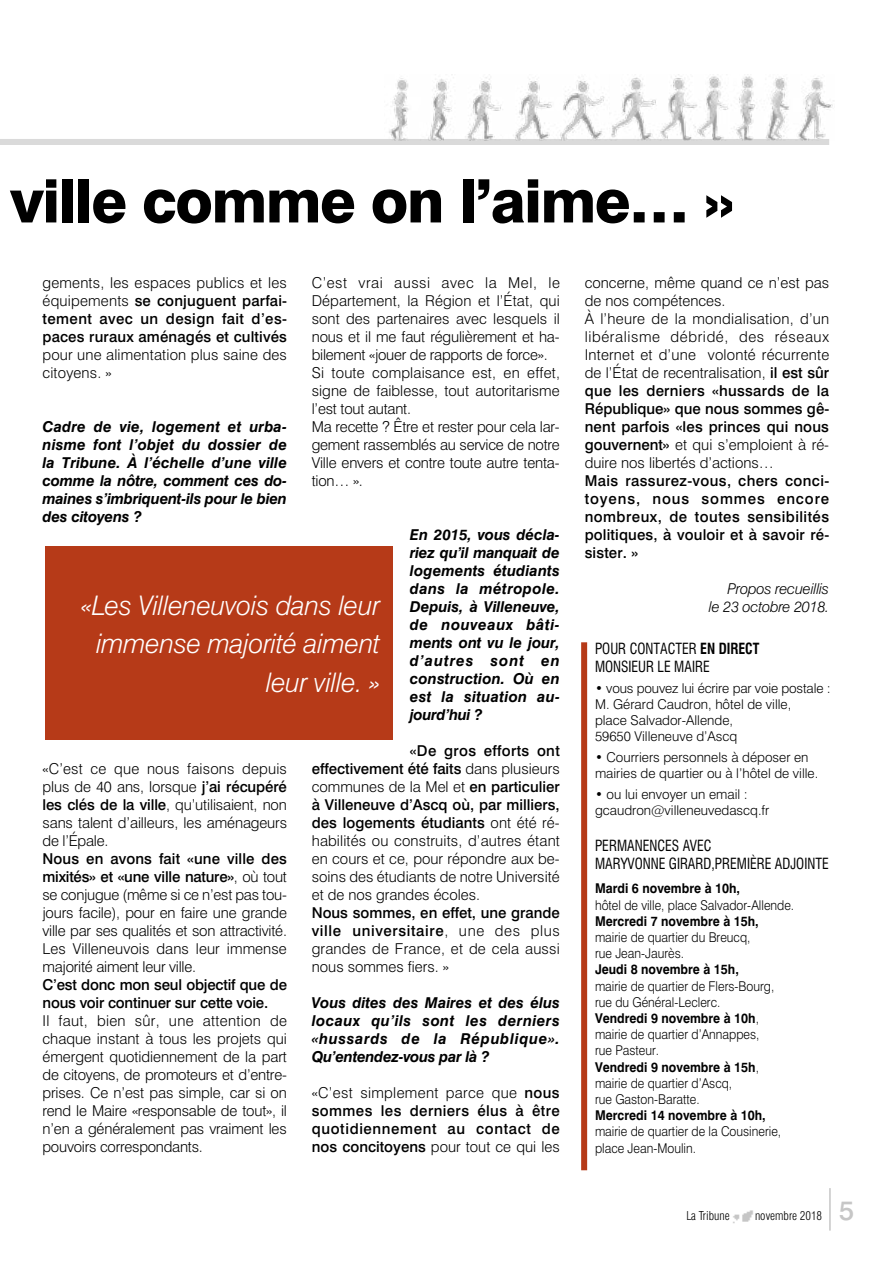
<style>
.page{position:relative;width:893px;height:1263px;background:#fff}
.page>*{position:absolute;margin:0;border:0;box-sizing:border-box;transform-origin:0 0}
.t1{font:800 60px "Swiss 721 BT";letter-spacing:-.025em;color:#000}
.t2{font:italic 300 27px/39px "Swiss 721 BT";letter-spacing:-.01em;color:#fff;text-align:right}
.t3{font:500 27px "Swiss 721 BT";color:#c6c6c6}
.t4{font:300 15px/18px "Swiss 721 BT";color:#000;text-align:justify}
.t5{font:italic 700 15px/18px "Swiss 721 BT";letter-spacing:-.005em;color:#000;text-align:justify}
.t6{font:500 15px/18px "Swiss 721 BT";letter-spacing:.01em;color:#000;text-align:justify}
.t7{font:condensed 15px/18px "Swiss 721 BT";color:#000;scale:.92 1}
.t8{font:500 15px/18px "Swiss 721 BT";letter-spacing:-.015em;color:#000}
.t9{font:italic 300 15px/18px "Swiss 721 BT";letter-spacing:-.015em;color:#000;text-align:right}
.t10{font:300 13.5px/16.2px "Swiss 721 BT";color:#000;scale:.92 1}
.t11{font:300 13.5px/16.2px "Swiss 721 BT";color:#000}
.t12{font:700 13.5px "Swiss 721 BT";color:#000;scale:.92 1}
.t13{font:300 condensed 12px "Swiss 721 BT";color:#000}
.s1{font-weight:300}
.s2{font-weight:500}
.s3{font-weight:700}
</style>
<div class="page">
<img style="left:733px;top:1210px;width:20px;height:14px">
<hr style="left:829px;top:1188px;width:2px;height:42px;background:#c6c6c6">
<div style="left:0;top:139px;width:829px;height:6px;background:#dadada"></div>
<div style="left:46px;top:546px;width:347px;height:194px;background:#b63a18"></div>
<div style="left:581px;top:642px;width:6px;height:528px;background:#b63a18"></div>
<img style="left:389px;top:74px;width:445px;height:67px">
<h1 class="t1" style="left:10px;top:164px;width:725px">ville comme on l’aime… »</h1>
<p class="t6" style="left:43px;top:274px;width:246px"><span class="s1">gements, les espaces publics et les équipements</span> se conjuguent parfai&shy;tement avec un design fait d’es&shy;paces ruraux aménagés et cultivés</p>
<p class="t4" style="left:43px;top:346px;width:246px">pour une alimentation plus saine des citoyens. »</p>
<p class="t5" style="left:43px;top:418px;width:246px">Cadre de vie, logement et urba&shy;nisme font l’objet du dossier de la Tribune. À l’échelle d’une ville comme la nôtre, comment ces do&shy;maines s’imbriquent-ils pour le bien des citoyens ?</p>
<p class="t4" style="left:312px;top:274px;width:250px;text-align:left">C’est vrai aussi avec la Mel, le Département, la Région et l’État, qui sont des partenaires avec lesquels il nous et il me faut régulièrement et ha&shy;bilement «jouer de rapports de force».<br>Si toute complaisance est, en effet, signe de faiblesse, tout autoritarisme l’est tout autant.<br>Ma recette ? Être et rester pour cela lar&shy;gement rassemblés au service de notre Ville envers et contre toute autre tenta&shy;tion… ».</p>
<p class="t5" style="left:410px;top:526px;width:151px">En 2015, vous décla&shy;riez qu’il manquait de logements étudiants dans la métropole.<br>Depuis, à Villeneuve, de nouveaux bâti&shy;ments ont vu le jour, d’autres sont en construction. Où en est la situation au&shy;jourd’hui ?</p>
<p class="t4" style="left:312px;top:742px;width:250px;text-indent:98px"><span class="s2">«De gros efforts ont effectivement été faits</span> dans plusieurs communes de la Mel et <span class="s2">en particulier à Villeneuve d’Ascq où, par milliers, des logements étudiants</span> ont été ré&shy;habilités ou construits, d’autres étant en cours et ce, pour répondre aux be&shy;soins des étudiants de notre Université et de nos grandes écoles.</p>
<p class="t4" style="left:312px;top:904px;width:250px"><span class="s2">Nous sommes, en effet, une grande ville universitaire</span>, une des plus grandes de France, et de cela aussi nous sommes fiers. »</p>
<p class="t5" style="left:312px;top:994px;width:250px">Vous dites des Maires et des élus locaux qu’ils sont les derniers «hussards de la République».<br>Qu’entendez-vous par là ?</p>
<p class="t6" style="left:312px;top:1084px;width:250px"><span class="s1">«C’est simplement parce que</span> nous sommes les derniers élus à être quotidiennement au contact de nos concitoyens <span class="s1">pour tout ce qui les</span></p>
<h2 class="t2" style="left:81px;top:585px;width:300px">«Les Villeneuvois dans leur immense majorité aiment leur ville. »</h2>
<p class="t4" style="left:43px;top:760px;width:246px">«C’est ce que nous faisons depuis plus de 40 ans, lorsque <span class="s2">j’ai récupéré les clés de la ville</span>, qu’utilisaient, non sans talent d’ailleurs, les aménageurs de l’Épale.</p>
<p class="t4" style="left:43px;top:850px;width:246px"><span class="s2">Nous en avons fait «une ville des mixités» et «une ville nature»</span>, où tout se conjugue (même si ce n’est pas tou&shy;jours facile), pour en faire une grande ville par ses qualités et son attractivité.<br>Les Villeneuvois dans leur immense majorité aiment leur ville.</p>
<p class="t8" style="left:43px;top:976px;width:246px">C’est donc mon seul objectif que de nous voir continuer sur cette voie.</p>
<p class="t4" style="left:43px;top:1012px;width:246px">Il faut, bien sûr, une attention de chaque instant à tous les projets qui émergent quotidiennement de la part de citoyens, de promoteurs et d’entre&shy;prises. Ce n’est pas simple, car si on rend le Maire «responsable de tout», il n’en a généralement pas vraiment les pouvoirs correspondants.</p>
<p class="t4" style="left:585px;top:274px;width:246px;text-align:left">concerne, même quand ce n’est pas de nos compétences.<br>À l’heure de la mondialisation, d’un libéralisme débridé, des réseaux Internet et d’une volonté récurrente de l’État de recentralisation, <span class="s2">il est sûr que les derniers «hussards de la République» que nous sommes gê&shy;nent parfois «les princes qui nous gouvernent»</span> et qui s’emploient à ré&shy;duire nos libertés d’actions…</p>
<p class="t6" style="left:585px;top:472px;width:246px">Mais rassurez-vous, chers conci&shy;toyens, nous sommes encore nombreux, de toutes sensibilités politiques, à vouloir et à savoir ré&shy;sister. »</p>
<p class="t9" style="left:709px;top:580px;width:122px">Propos recueillis<br>le 23 octobre 2018.</p>
<p class="t7" style="left:595px;top:640px;width:180px">POUR CONTACTER <span class="s3">EN DIRECT<br></span>MONSIEUR LE MAIRE</p>
<p class="t11" style="left:595px;top:680px;width:237px">• vous pouvez lui écrire par voie postale :<br>M. Gérard Caudron, hôtel de ville,<br>place Salvador-Allende,<br>59650 Villeneuve d’Ascq</p>
<p class="t11" style="left:595px;top:749px;width:225px">• Courriers personnels à déposer en mairies de quartier ou à l’hôtel de ville.</p>
<p class="t11" style="left:595px;top:785px;width:176px">• ou lui envoyer un email : gcaudron@villeneuvedascq.fr</p>
<p class="t7" style="left:595px;top:836px;width:256px">PERMANENCES AVEC<br>MARYVONNE GIRARD,PREMIÈRE ADJOINTE</p>
<p class="t12" style="left:595px;top:880px;width:159px">Mardi 6 novembre à 10h,</p>
<p class="t10" style="left:595px;top:896px;width:218px">hôtel de ville, place Salvador-Allende.</p>
<p class="t12" style="left:595px;top:913px;width:180px">Mercredi 7 novembre à 15h,</p>
<p class="t10" style="left:595px;top:929px;width:170px">mairie de quartier du Breucq, rue Jean-Jaurès.</p>
<p class="t12" style="left:595px;top:961px;width:158px">Jeudi 8 novembre à 15h,</p>
<p class="t10" style="left:595px;top:977px;width:196px">mairie de quartier de Flers-Bourg, rue du Général-Leclerc.<br><span class="s3">Vendredi 9 novembre à 10h</span>, mairie de quartier d’Annappes, rue Pasteur.<br><span class="s3">Vendredi 9 novembre à 15h</span>, mairie de quartier d’Ascq,<br>rue Gaston-Baratte.</p>
<p class="t12" style="left:595px;top:1107px;width:187px">Mercredi 14 novembre à 10h,</p>
<p class="t10" style="left:595px;top:1123px;width:204px">mairie de quartier de la Cousinerie, place Jean-Moulin.</p>
<p class="t13" style="left:686px;top:1208px;width:45px">La Tribune</p>
<p class="t13" style="left:755px;top:1208px;width:69px">novembre 2018</p>
<h2 class="t3" style="left:839px;top:1194px;width:17px">5</h2>
</div>
